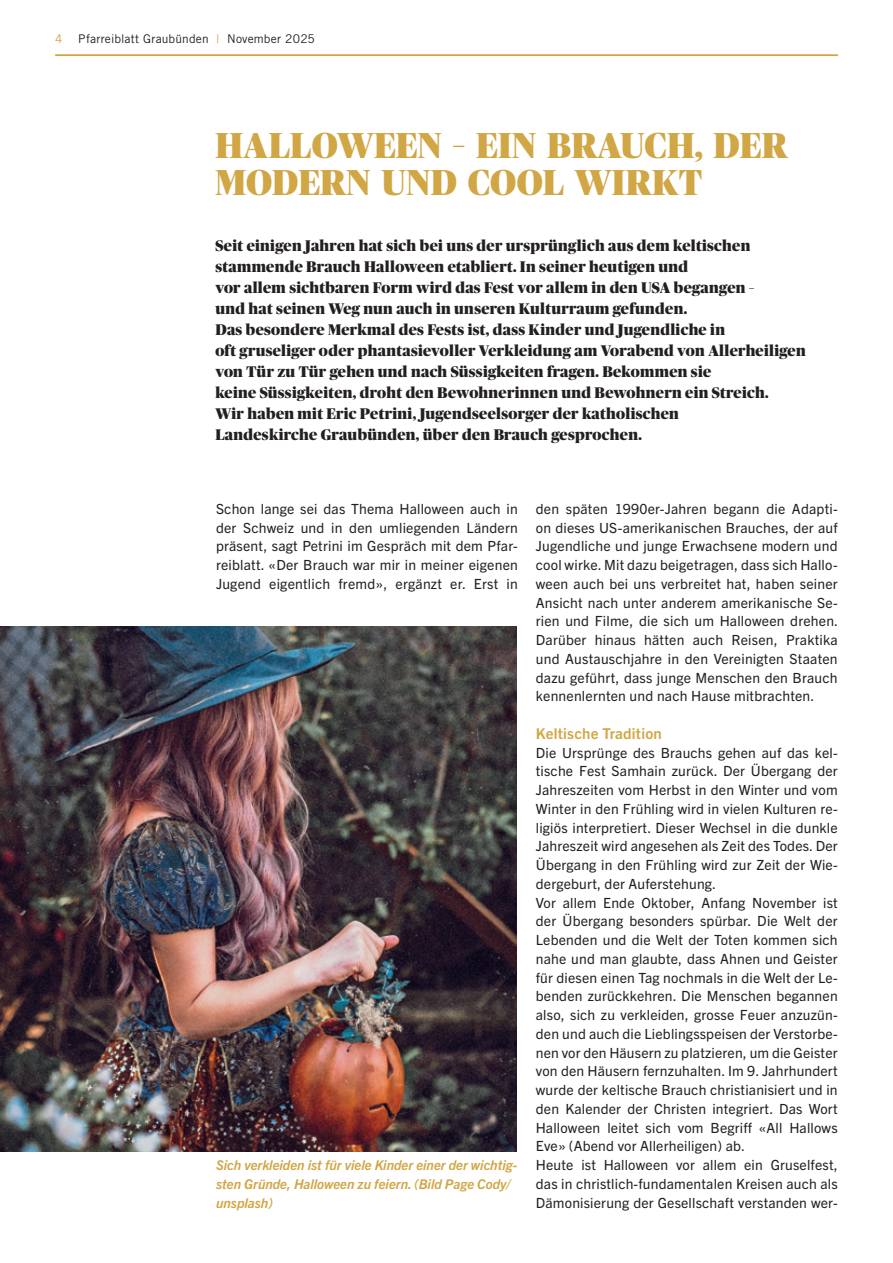
<style>
.page{position:relative;width:893px;height:1263px;background:#fff}
.page>*{position:absolute;margin:0;border:0;box-sizing:border-box;transform-origin:0 0}
.t1{font:900 36px/37.5px "Publico Banner";letter-spacing:.015em;color:#d1a644}
.t2{font:900 15.3px/21px "Publico Banner";letter-spacing:.02em;color:#231f20}
.t3{font:700 15px "Trade Gothic Next LT Pro";letter-spacing:.015em;color:#d1a644}
.t4{font:14.1px/18.8px "Trade Gothic Next LT Pro";letter-spacing:.015em;color:#231f20;text-align:justify}
.t5{font:italic 700 13.5px/18.8px "Trade Gothic Next LT Pro";color:#d1a644}
.t6{font:12px "Trade Gothic LT Std";letter-spacing:.015em;color:#231f20}
.t7{font:12px "Trade Gothic LT Std";color:#d1a644}
.s1{color:#d1a644}
</style>
<div class="page">
<hr style="left:55px;top:55px;width:783px;height:1px;background:#d1a644">
<img style="left:0;top:626px;width:516px;height:525px">
<p class="t7" style="left:55px;top:31px;width:9px">4</p>
<p class="t6" style="left:78px;top:31px;width:238px">Pfarreiblatt Graubünden <span class="s1">|</span> November 2025</p>
<h1 class="t1" style="left:216px;top:126px;width:573px">HALLOWEEN – EIN BRAUCH, DER<br>MODERN UND COOL WIRKT</h1>
<p class="t2" style="left:215px;top:235px;width:592px">Seit einigen Jahren hat sich bei uns der ursprünglich aus dem keltischen stammende Brauch Halloween etabliert. In seiner heutigen und<br>vor allem sichtbaren Form wird das Fest vor allem in den USA begangen –<br>und hat seinen Weg nun auch in unseren Kulturraum gefunden.<br>Das besondere Merkmal des Fests ist, dass Kinder und Jugendliche in<br>oft gruseliger oder phantasievoller Verkleidung am Vorabend von Allerheiligen von Tür zu Tür gehen und nach Süssigkeiten fragen. Bekommen sie<br>keine Süssigkeiten, droht den Bewohnerinnen und Bewohnern ein Streich.<br>Wir haben mit Eric Petrini, Jugendseelsorger der katholischen<br>Landeskirche Graubünden, über den Brauch gesprochen.</p>
<p class="t4" style="left:216px;top:498px;width:303px">Schon lange sei das Thema Halloween auch in der Schweiz und in den umliegenden Ländern präsent, sagt Petrini im Gespräch mit dem Pfar&shy;reiblatt. «Der Brauch war mir in meiner eigenen Jugend eigentlich fremd», ergänzt er. Erst in</p>
<p class="t4" style="left:536px;top:498px;width:304px">den späten 1990er-Jahren begann die Adapti&shy;on dieses US-amerikanischen Brauches, der auf Jugendliche und junge Erwachsene modern und cool wirke. Mit dazu beigetragen, dass sich Hallo&shy;ween auch bei uns verbreitet hat, haben seiner Ansicht nach unter anderem amerikanische Se&shy;rien und Filme, die sich um Halloween drehen.<br>Darüber hinaus hätten auch Reisen, Praktika und Austauschjahre in den Vereinigten Staaten dazu geführt, dass junge Menschen den Brauch kennenlernten und nach Hause mitbrachten.</p>
<p class="t3" style="left:536px;top:723px;width:128px">Keltische Tradition</p>
<p class="t4" style="left:536px;top:742px;width:303px;text-align:left">Die Ursprünge des Brauchs gehen auf das kel&shy;tische Fest Samhain zurück. Der Übergang der Jahreszeiten vom Herbst in den Winter und vom Winter in den Frühling wird in vielen Kulturen re&shy;ligiös interpretiert. Dieser Wechsel in die dunkle Jahreszeit wird angesehen als Zeit des Todes. Der Übergang in den Frühling wird zur Zeit der Wie&shy;dergeburt, der Auferstehung.<br>Vor allem Ende Oktober, Anfang November ist der Übergang besonders spürbar. Die Welt der Lebenden und die Welt der Toten kommen sich nahe und man glaubte, dass Ahnen und Geister für diesen einen Tag nochmals in die Welt der Le&shy;benden zurückkehren. Die Menschen begannen also, sich zu verkleiden, grosse Feuer anzuzün&shy;den und auch die Lieblingsspeisen der Verstorbe&shy;nen vor den Häusern zu platzieren, um die Geister von den Häusern fernzuhalten. Im 9. Jahrhundert wurde der keltische Brauch christianisiert und in den Kalender der Christen integriert. Das Wort Halloween leitet sich vom Begriff «All Hallows Eve» (Abend vor Allerheiligen) ab.<br>Heute ist Halloween vor allem ein Gruselfest, das in christlich-fundamentalen Kreisen auch als Dämonisierung der Gesellschaft verstanden wer-</p>
<p class="t5" style="left:216px;top:1155px;width:303px">Sich verkleiden ist für viele Kinder einer der wichtig&shy;sten Gründe, Halloween zu feiern. (Bild Page Cody/ unsplash)</p>
</div>
